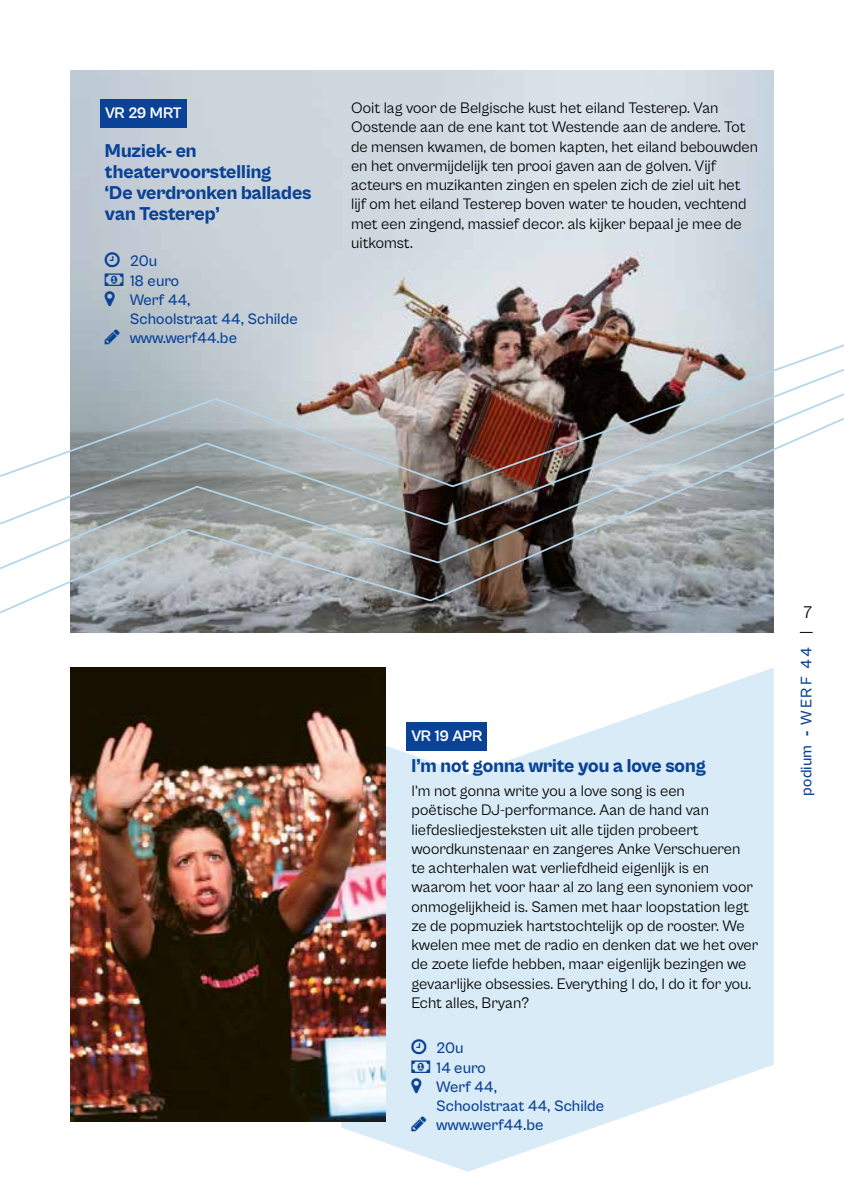
<style>
.page{position:relative;width:844px;height:1191px;background:#fff}
.page>*{position:absolute;margin:0;border:0;box-sizing:border-box;transform-origin:0 0}
.t1{font:800 19.25px/21px "Cabinet Grotesk";color:#0a4295}
.t2{font:17.5px "Cabinet Grotesk";color:#000}
.t3{font:15.75px/19.2px "Cabinet Grotesk";color:#000}
.t4{font:500 15.75px/19.2px "Cabinet Grotesk";color:#0a4295}
.t5{font:700 15.75px "Cabinet Grotesk";letter-spacing:-.025em;color:#fff}
.s1{font-weight:800}
</style>
<div class="page">
<svg style="left:341px;top:668px;width:432px;height:503px;fill:#d9ebf6"></svg>
<img style="left:70px;top:70px;width:703px;height:562px">
<div style="left:100px;top:100px;width:86px;height:28px;background:#0a4295"></div>
<div style="left:406px;top:722px;width:81px;height:28px;background:#0a4295"></div>
<img style="left:70px;top:667px;width:316px;height:454px">
<img style="left:0;top:333px;width:843px;height:282px">
<svg style="left:799px;top:632px;width:13px;height:1px"></svg>
<svg style="left:411px;top:1039px;width:20px;height:15px"></svg>
<svg style="left:411px;top:1060px;width:23px;height:33px"></svg>
<svg style="left:411px;top:1116px;width:20px;height:15px"></svg>
<svg style="left:105px;top:252px;width:23px;height:54px"></svg>
<svg style="left:105px;top:330px;width:19px;height:15px"></svg>
<p class="t5" style="left:105px;top:105px;width:78px">VR 29 MRT</p>
<p class="t1" style="left:105px;top:141px;width:208px">Muziek- en theatervoorstelling<br>‘De verdronken ballades van Testerep’</p>
<p class="t4" style="left:130px;top:252px;width:169px">20u<br>18 euro<br>Werf 44,<br>Schoolstraat 44, Schilde www.werf44.be</p>
<p class="t3" style="left:351px;top:98px;width:408px">Ooit lag voor de Belgische kust het eiland Testerep. Van Oostende aan de ene kant tot Westende aan de andere. Tot de mensen kwamen, de bomen kapten, het eiland bebouwden en het onvermijdelijk ten prooi gaven aan de golven. Vijf acteurs en muzikanten zingen en spelen zich de ziel uit het lijf om het eiland Testerep boven water te houden, vechtend met een zingend, massief decor. als kijker bepaal je mee de uitkomst.</p>
<p class="t5" style="left:411px;top:727px;width:72px">VR 19 APR</p>
<p class="t1" style="left:411px;top:755px;width:296px">I’m not gonna write you a love song</p>
<p class="t3" style="left:411px;top:781px;width:348px">I’m not gonna write you a love song is een<br>poëtische DJ-performance. Aan de hand van liefdesliedjesteksten uit alle tijden probeert woordkunstenaar en zangeres Anke Verschueren<br>te achterhalen wat verliefdheid eigenlijk is en waarom het voor haar al zo lang een synoniem voor onmogelijkheid is. Samen met haar loopstation legt ze de popmuziek hartstochtelijk op de rooster. We kwelen mee met de radio en denken dat we het over de zoete liefde hebben, maar eigenlijk bezingen we gevaarlijke obsessies. Everything I do, I do it for you.<br>Echt alles, Bryan?</p>
<p class="t4" style="left:436px;top:1038px;width:169px">20u<br>14 euro<br>Werf 44,<br>Schoolstraat 44, Schilde www.werf44.be</p>
<p class="t2" style="left:803px;top:603px;width:10px">7</p>
<p class="t4" style="left:796px;top:795px;width:150px;rotate:-90deg">podium <span class="s1">-</span> WERF 44</p>
</div>
